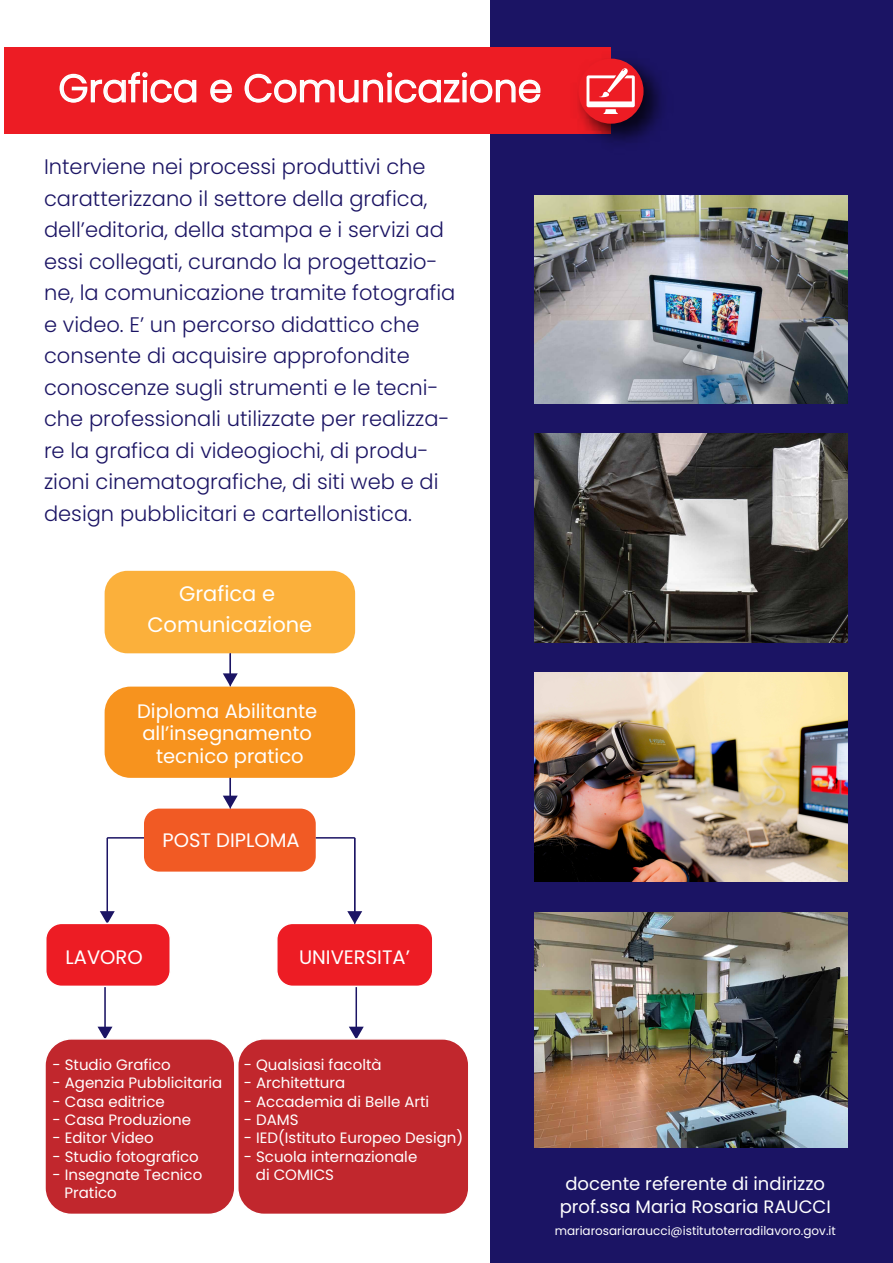
<style>
.page{position:relative;width:893px;height:1263px;background:#fff}
.page>*{position:absolute;margin:0;border:0;box-sizing:border-box;transform-origin:0 0}
.t1{font:300 38.25px "Poppins";color:#fff}
.t2{font:300 21px/31.5px "Poppins";color:#1b1464}
.t3{font:21px/31px "Poppins";color:#fff;text-align:center}
.t4{font:19.5px/22.5px "Poppins";color:#fff;text-align:center}
.t5{font:18px/22.5px "Poppins";color:#fff;text-align:center}
.t6{font:15px/18.3px "Poppins";color:#fff}
.t7{font:12px "Poppins";color:#fff}
</style>
<div class="page">
<hr style="left:104px;top:953px;width:2px;height:76px;background:#1b1464">
<svg style="left:98px;top:1027px;width:14px;height:11px"></svg>
<hr style="left:356px;top:953px;width:1px;height:76px;background:#1b1464">
<svg style="left:349px;top:1027px;width:15px;height:11px"></svg>
<hr style="left:106px;top:838px;width:2px;height:75px;background:#1b1464">
<svg style="left:100px;top:911px;width:15px;height:12px"></svg>
<hr style="left:107px;top:837px;width:39px;height:1px;background:#1b1464">
<div style="left:144px;top:808px;width:172px;height:64px;background:#f15a24;border-radius:15px"></div>
<svg style="left:223px;top:778px;width:15px;height:31px"></svg>
<div style="left:490px;top:0;width:403px;height:1263px;background:#1b1464"></div>
<div style="left:105px;top:571px;width:250px;height:82px;background:#fbb03b;border-radius:23px"></div>
<div style="left:46px;top:923px;width:124px;height:63px;background:#ed1c24;border-radius:16px"></div>
<div style="left:45px;top:923px;width:126px;height:64px;border:2px solid #fff;border-radius:16px"></div>
<div style="left:277px;top:923px;width:156px;height:63px;background:#ed1c24;border-radius:16px"></div>
<div style="left:276px;top:923px;width:157px;height:64px;border:2px solid #fff;border-radius:16px"></div>
<div style="left:105px;top:687px;width:250px;height:91px;background:#f7931e;border-radius:26px"></div>
<div style="left:45px;top:1039px;width:190px;height:175px;background:#c1272d;border-radius:26px"></div>
<div style="left:44px;top:1038px;width:191px;height:177px;border:2px solid #fff;border-radius:26px"></div>
<img style="left:534px;top:434px;width:314px;height:208px">
<img style="left:535px;top:195px;width:313px;height:209px">
<div style="left:238px;top:1039px;width:231px;height:175px;background:#c1272d;border-radius:26px"></div>
<div style="left:237px;top:1038px;width:232px;height:177px;border:2px solid #fff;border-radius:26px"></div>
<div style="left:4px;top:48px;width:607px;height:86px;background:#ed1c24"></div>
<img style="left:566px;top:47px;width:96px;height:96px">
<div style="left:578px;top:59px;width:65px;height:65px;background:#ed1c24;border-radius:50%"></div>
<svg style="left:59px;top:71px;width:138px;height:32px"></svg>
<svg style="left:210px;top:79px;width:22px;height:24px"></svg>
<svg style="left:244px;top:72px;width:297px;height:31px"></svg>
<svg style="left:586px;top:68px;width:49px;height:46px"></svg>
<img style="left:534px;top:672px;width:314px;height:209px">
<svg style="left:223px;top:653px;width:15px;height:33px"></svg>
<hr style="left:354px;top:838px;width:2px;height:75px;background:#1b1464">
<svg style="left:347px;top:911px;width:15px;height:13px"></svg>
<hr style="left:316px;top:837px;width:39px;height:1px;background:#1b1464">
<img style="left:534px;top:912px;width:314px;height:235px">
<h1 class="t1" style="left:58px;top:66px;width:485px">Grafica e Comunicazione</h1>
<p class="t2" style="left:44px;top:151px;width:413px">Interviene nei processi produttivi che caratterizzano il settore della grafica, dell’editoria, della stampa e i servizi ad essi collegati, curando la progettazio&shy;ne, la comunicazione tramite fotografia e video. E’ un percorso didattico che consente di acquisire approfondite conoscenze sugli strumenti e le tecni&shy;che professionali utilizzate per realizza&shy;re la grafica di videogiochi, di produ&shy;zioni cinematografiche, di siti web e di design pubblicitari e cartellonistica.</p>
<p class="t3" style="left:147px;top:578px;width:166px">Grafica e<br>Comunicazione</p>
<p class="t4" style="left:137px;top:700px;width:182px">Diploma Abilitante all’insegnamento tecnico pratico</p>
<p class="t4" style="left:162px;top:829px;width:139px">POST DIPLOMA</p>
<p class="t4" style="left:66px;top:946px;width:79px">LAVORO</p>
<p class="t4" style="left:299px;top:946px;width:112px">UNIVERSITA’</p>
<p class="t6" style="left:52px;top:1056px;width:120px">- Studio Grafico</p>
<p class="t6" style="left:52px;top:1074px;width:171px">- Agenzia Pubblicitaria</p>
<p class="t6" style="left:52px;top:1092px;width:114px">- Casa editrice</p>
<p class="t6" style="left:52px;top:1111px;width:140px">- Casa Produzione</p>
<p class="t6" style="left:52px;top:1129px;width:103px">- Editor Video</p>
<p class="t6" style="left:52px;top:1147px;width:148px">- Studio fotografico</p>
<p class="t6" style="left:65px;top:1165px;width:139px;text-indent:-12px">- Insegnate Tecnico<br>Pratico</p>
<p class="t6" style="left:244px;top:1056px;width:139px">- Qualsiasi facoltà</p>
<p class="t6" style="left:244px;top:1074px;width:103px">- Architettura</p>
<p class="t6" style="left:244px;top:1092px;width:187px">- Accademia di Belle Arti</p>
<p class="t6" style="left:244px;top:1111px;width:56px">- DAMS</p>
<p class="t6" style="left:244px;top:1129px;width:221px">- IED(Istituto Europeo Design)</p>
<p class="t6" style="left:256px;top:1147px;width:163px;text-indent:-12px">- Scuola internazionale di COMICS</p>
<p class="t5" style="left:560px;top:1172px;width:273px">docente referente di indirizzo prof.ssa Maria Rosaria RAUCCI</p>
<p class="t7" style="left:555px;top:1224px;width:283px">mariarosariaraucci@istitutoterradilavoro.gov.it</p>
</div>
